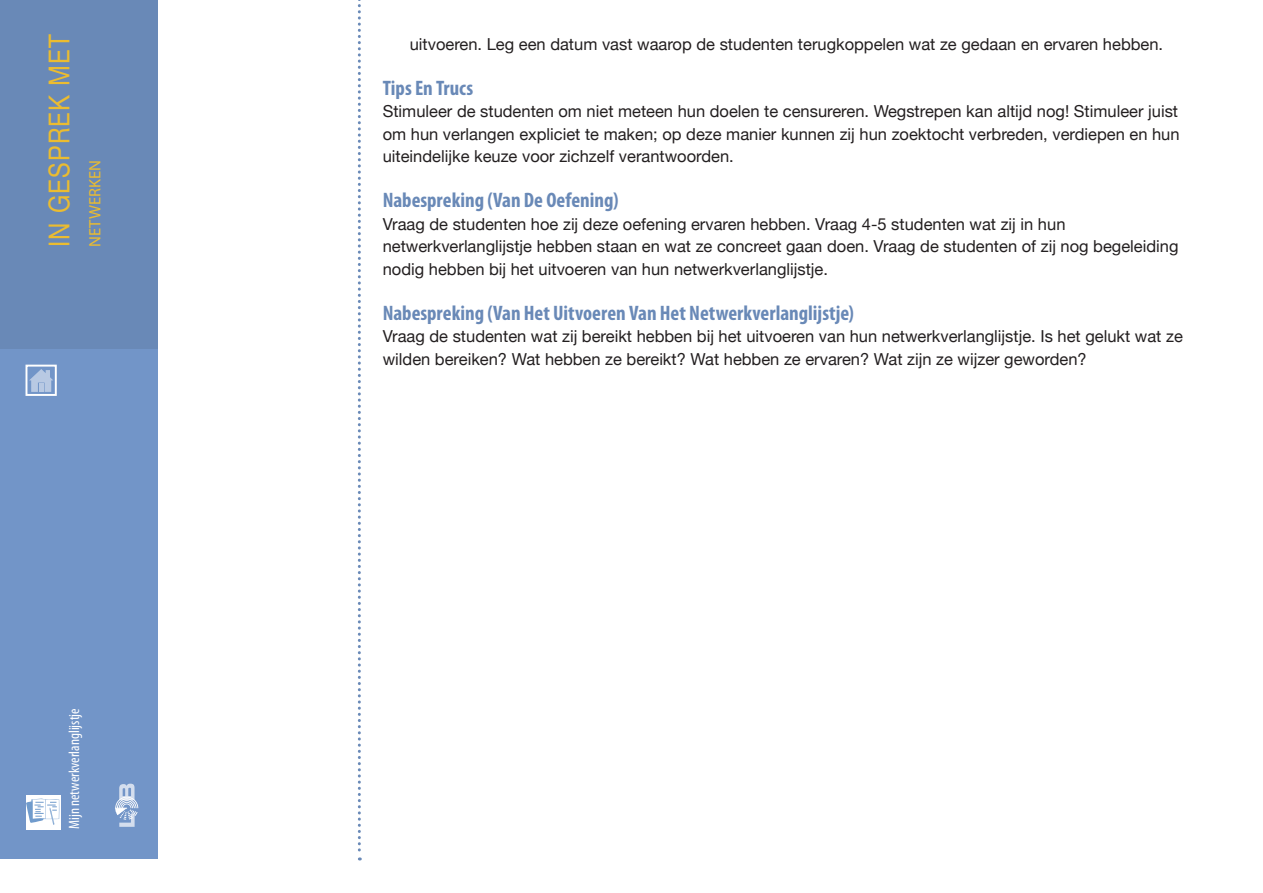
<style>
.page{position:relative;width:1263px;height:893px;background:#fff}
.page>*{position:absolute;margin:0;border:0;box-sizing:border-box;transform-origin:0 0}
.t1{font:28.8px "Helvetica Neue";letter-spacing:.05em;color:#ebbc30;scale:.83 1}
.t2{font:700 condensed 21px "Myriad Pro";color:#6989b7}
.t3{font:16.5px/22.5px "Helvetica Neue";color:#231f20}
.t4{font:16.5px "Myriad Pro";color:#ebbc30}
.t5{font:condensed 15px "Myriad Pro";color:#fff}
</style>
<div class="page">
<div style="left:0;top:0;width:157px;height:859px;background:#7295c8"></div>
<div style="left:0;top:0;width:157px;height:349px;background:#6989b7"></div>
<svg style="left:115px;top:784px;width:23px;height:43px"></svg>
<svg style="left:358px;top:0;width:3px;height:860px"></svg>
<div style="left:26px;top:795px;width:34px;height:34px;background:#fff"></div>
<svg style="left:26px;top:798px;width:33px;height:27px"></svg>
<svg style="left:29px;top:369px;width:24px;height:23px"></svg>
<div style="left:26px;top:365px;width:31px;height:31px;border:2px solid #fff"></div>
<h1 class="t1" style="left:42px;top:247px;width:258px;rotate:-90deg">IN GESPREK MET</h1>
<p class="t4" style="left:85px;top:247px;width:88px;rotate:-90deg">NETWERKEN</p>
<p class="t5" style="left:65px;top:829px;width:122px;rotate:-90deg">Mijn netwerkverlanglijstje</p>
<p class="t3" style="left:410px;top:32px;width:755px">uitvoeren. Leg een datum vast waarop de studenten terugkoppelen wat ze gedaan en ervaren hebben.</p>
<p class="t2" style="left:383px;top:75px;width:92px">Tips En Trucs</p>
<p class="t3" style="left:383px;top:100px;width:798px;text-align:justify">Stimuleer de studenten om niet meteen hun doelen te censureren. Wegstrepen kan altijd nog! Stimuleer juist om hun verlangen expliciet te maken; op deze manier kunnen zij hun zoektocht verbreden, verdiepen en hun uiteindelijke keuze voor zichzelf verantwoorden.</p>
<p class="t2" style="left:383px;top:187px;width:237px">Nabespreking (Van De Oefening)</p>
<p class="t3" style="left:383px;top:212px;width:797px">Vraag de studenten hoe zij deze oefening ervaren hebben. Vraag 4-5 studenten wat zij in hun netwerkverlanglijstje hebben staan en wat ze concreet gaan doen. Vraag de studenten of zij nog begeleiding nodig hebben bij het uitvoeren van hun netwerkverlanglijstje.</p>
<p class="t2" style="left:383px;top:300px;width:473px">Nabespreking (Van Het Uitvoeren Van Het Netwerkverlanglijstje)</p>
<p class="t3" style="left:383px;top:325px;width:802px">Vraag de studenten wat zij bereikt hebben bij het uitvoeren van hun netwerkverlanglijstje. Is het gelukt wat ze wilden bereiken? Wat hebben ze bereikt? Wat hebben ze ervaren? Wat zijn ze wijzer geworden?</p>
</div>
